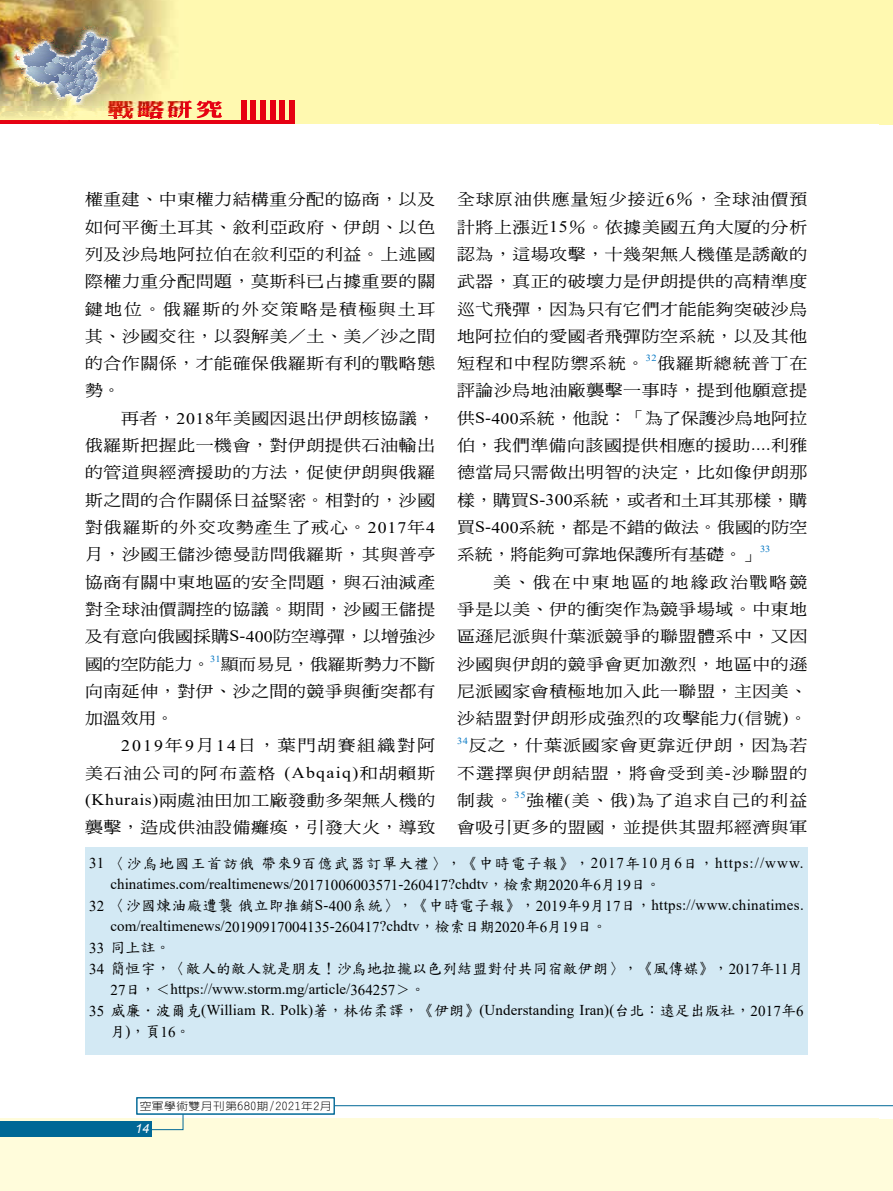
<style>
.page{position:relative;width:893px;height:1191px;background:#fff}
.page>*{position:absolute;margin:0;border:0;box-sizing:border-box;transform-origin:0 0}
.t1{font:16.05px/27.3px "DF Ming W5 WIN BF";letter-spacing:.035em;color:#000;text-align:justify;scale:1.11 1}
.t2{font:15px/21px "Times New Roman";color:#000}
.t3{font:15px "Times New Roman";letter-spacing:.02em;color:#000}
.t4{font:15px/21px "DF Kai Shu SB Estd BF";letter-spacing:.005em;color:#000}
.t5{font:15px "DF Kai Shu SB Estd BF";letter-spacing:.07em;color:#000}
.t6{font:italic 12.75px "Arial";color:#fff}
.t7{font:300 10.5px "Lin Gothic";letter-spacing:.05em;color:#000;scale:1.11 1}
.s1{font-family:"DF Kai Shu SB Estd BF"}
.s2{font-family:"P Ming Li U"}
.s3{font-family:"Times New Roman"}
</style>
<div class="page">
<div style="left:0;top:0;width:893px;height:123px;background:#fff9b0"></div>
<hr style="left:0;top:120px;width:295px;height:3px;background:#e60012">
<div style="left:289px;top:100px;width:6px;height:23px;background:#e60012"></div>
<div style="left:280px;top:100px;width:5px;height:23px;background:#e60012"></div>
<div style="left:270px;top:100px;width:5px;height:23px;background:#e60012"></div>
<div style="left:260px;top:100px;width:6px;height:23px;background:#e60012"></div>
<div style="left:251px;top:100px;width:5px;height:23px;background:#e60012"></div>
<div style="left:241px;top:100px;width:5px;height:23px;background:#e60012"></div>
<div style="left:0;top:1118px;width:893px;height:73px;background:#fffcdb"></div>
<img style="left:52px;top:120px;width:41px;height:1px">
<img style="left:5px;top:118px;width:157px;height:1px">
<img style="left:0;top:0;width:170px;height:118px">
<img style="left:21px;top:71px;width:3px;height:16px">
<img style="left:18px;top:51px;width:6px;height:20px">
<img style="left:24px;top:26px;width:198px;height:92px">
<div style="left:879px;top:0;width:14px;height:1191px;background:#fff"></div>
<div style="left:879px;top:0;width:14px;height:125px;background:#fff9b0"></div>
<div style="left:879px;top:1119px;width:14px;height:72px;background:#fffcdb"></div>
<div style="left:85px;top:847px;width:723px;height:207px;background:#d3e9f4"></div>
<hr style="left:335px;top:1105px;width:558px;height:1px;background:#006896">
<svg style="left:149px;top:1114px;width:35px;height:16px"></svg>
<div style="left:0;top:1121px;width:152px;height:15px;background:#006896"></div>
<div style="left:136px;top:1097px;width:199px;height:17px;border:1px solid #006896"></div>
<p class="t1" style="left:85px;top:186px;width:317px">權重建<span class="s1">、</span>中東權力結構重分配的協商<span class="s1">，</span>以及如何平衡土耳其<span class="s1">、</span>敘利亞政府<span class="s1">、</span>伊朗<span class="s1">、</span>以色列及沙烏地阿拉伯在<span class="s2">敘</span>利亞的利益<span class="s1">。</span>上述國際權力重分配問題<span class="s1">，</span>莫斯科已占據重要的關鍵地位<span class="s1">。</span>俄羅斯的外交策略是積極與土耳其<span class="s1">、</span>沙國交往<span class="s1">，</span>以裂解美<span class="s1">／</span>土<span class="s1">、</span>美<span class="s1">／</span>沙之間的合作關係<span class="s1">，</span>才能確保俄羅斯有利的戰略態勢<span class="s1">。</span></p>
<p class="t1" style="left:85px;top:404px;width:317px;text-indent:36px">再者<span class="s1">，</span><span class="s3">2018</span>年美國因退出伊朗核協議<span class="s1">，</span>俄羅斯把握此一機會<span class="s1">，</span>對伊朗提供石油輸出的管道與經濟援助的方法<span class="s1">，</span>促使伊朗與俄羅斯之間的合作關係日益緊密<span class="s1">。</span>相對的<span class="s1">，</span>沙國對俄羅斯的外交攻勢產生了戒心<span class="s1">。</span><span class="s3">2017</span>年<span class="s3">4</span>月<span class="s1">，</span>沙國王儲沙德曼訪問俄羅斯<span class="s1">，</span>其與普亭協商有關中東地區的安全問題<span class="s1">，</span>與石油減產對全球油價調控的協議<span class="s1">。</span>期間<span class="s1">，</span>沙國王儲提及有意向俄國採購<span class="s3">S-400</span>防空導彈<span class="s1">，</span>以增強沙國的空防能力<span class="s1">。</span><sup>31</sup>顯而易見<span class="s1">，</span>俄羅斯勢力不斷向南延伸<span class="s1">，</span>對伊<span class="s1">、</span>沙之間的競爭與衝突都有加溫效用<span class="s1">。</span></p>
<p class="t1" style="left:85px;top:732px;width:317px;text-indent:36px"><span class="s3">2019</span>年<span class="s3">9</span>月<span class="s3">14</span>日<span class="s1">，</span>葉門胡賽組織對阿美石油公司的阿布蓋格 <span class="s3">(Abqaiq)</span>和胡賴斯<span class="s3">(Khurais)</span>兩處油田加工廠發動多架無人機的襲擊<span class="s1">，</span>造成供油設備癱瘓<span class="s1">，</span>引發大火<span class="s1">，</span>導致</p>
<p class="t1" style="left:457px;top:186px;width:317px">全球原油供應量短少接近<span class="s3">6</span><span class="s1">％，</span>全球油價預計將上漲近<span class="s3">15</span><span class="s1">％。</span>依據美國五角大厦的分析認為<span class="s1">，</span>這場攻擊<span class="s1">，</span>十幾架無人機僅是誘敵的武器<span class="s1">，</span>真正的破壞力是伊朗提供的高精準度巡弋飛彈<span class="s1">，</span>因為只有它們才能能夠突破沙烏地阿拉伯的愛國者飛彈防空系統<span class="s1">，</span>以及其他短程和中程防禦系統<span class="s1">。</span><sup>32</sup>俄羅斯總統普丁在評論沙烏地油廠襲擊一事時<span class="s1">，</span>提到他願意提供<span class="s3">S-400</span>系統<span class="s1">，</span>他說<span class="s1">：「</span>為了保護沙烏地阿拉伯<span class="s1">，</span>我們準備向該國提供相應的援助<span class="s3">....</span>利雅德當局只需做出明智的決定<span class="s1">，</span>比如像伊朗那樣<span class="s1">，</span>購買<span class="s3">S-300</span>系統<span class="s1">，</span>或者和土耳其那樣<span class="s1">，</span>購買<span class="s3">S-400</span>系統<span class="s1">，</span>都是不錯的做法<span class="s1">。</span>俄國的防空系統<span class="s1">，</span>將能夠可靠地保護所有基礎<span class="s1">。」</span><sup>33</sup></p>
<p class="t1" style="left:457px;top:568px;width:317px;text-indent:36px">美<span class="s1">、</span>俄在中東地區的地緣政治戰略競爭是以美<span class="s1">、</span>伊的衝突作為競爭場域<span class="s1">。</span>中東地區遜尼派與什葉派競爭的聯盟體系中<span class="s1">，</span>又因沙國與伊朗的競爭會更加激烈<span class="s1">，</span>地區中的遜尼派國家會積極地加入此一聯盟<span class="s1">，</span>主因美<span class="s1">、</span>沙結盟對伊朗形成強烈的攻擊能力<span class="s3">(</span>信號<span class="s3">)</span><span class="s1">。</span><sup>34</sup>反之<span class="s1">，</span>什葉派國家會更靠近伊朗<span class="s1">，</span>因為若不選擇與伊朗結盟<span class="s1">，</span>將會受到美<span class="s3">-</span>沙聯盟的制裁<span class="s1">。</span><sup>35</sup>強權<span class="s3">(</span>美<span class="s1">、</span>俄<span class="s3">)</span>為了追求自己的利益會吸引更多的盟國<span class="s1">，</span>並提供其盟邦經濟與軍</p>
<p class="t5" style="left:89px;top:856px;width:716px"><span class="s3">31</span> 〈沙烏地國王首訪俄帶來<span class="s3">9</span>百億武器訂單大禮〉，《中時電子報》，<span class="s3">2017</span>年<span class="s3">10</span>月<span class="s3">6</span>日，<span class="s3">https://www.</span></p>
<p class="t2" style="left:111px;top:873px;width:552px">chinatimes.com/realtimenews/20171006003571-260417?chdtv<span class="s1">，檢索期</span>2020<span class="s1">年</span>6<span class="s1">月</span>19<span class="s1">日。</span></p>
<p class="t3" style="left:89px;top:894px;width:716px">32 <span class="s1">〈沙國煉油廠遭襲俄立即推銷</span>S-400<span class="s1">系統〉，《中時電子報》，</span>2019<span class="s1">年</span>9<span class="s1">月</span>17<span class="s1">日，</span>https://www.chinatimes.</p>
<p class="t2" style="left:111px;top:915px;width:498px">com/realtimenews/20190917004135-260417?chdtv<span class="s1">，檢索日期</span>2020<span class="s1">年</span>6<span class="s1">月</span>19<span class="s1">日。</span></p>
<p class="t4" style="left:89px;top:937px;width:716px"><span class="s3">33</span> 同上註。<br><span class="s3">34</span> 簡恒宇，〈敵人的敵人就是朋友！沙烏地拉攏以色列結盟對付共同宿敵伊朗〉，《風傳媒》，<span class="s3">2017</span>年<span class="s3">11</span>月</p>
<p class="t2" style="left:89px;top:978px;width:716px;text-indent:21px">27<span class="s1">日，＜</span>https://www.storm.mg/article/364257<span class="s1">＞。<br></span>35 <span class="s1">威廉．波爾克</span>(William R. Polk)<span class="s1">著，林佑柔譯，《伊朗》</span>(Understanding Iran)(<span class="s1">台北：遠足出版社，</span>2017<span class="s1">年</span>6</p>
<p class="t4" style="left:111px;top:1021px;width:81px">月<span class="s3">)</span>，頁<span class="s3">16</span>。</p>
<p class="t7" style="left:140px;top:1100px;width:174px">空軍學術雙月刊第680期/2021年2月</p>
<p class="t6" style="left:135px;top:1120px;width:16px">14</p>
</div>
